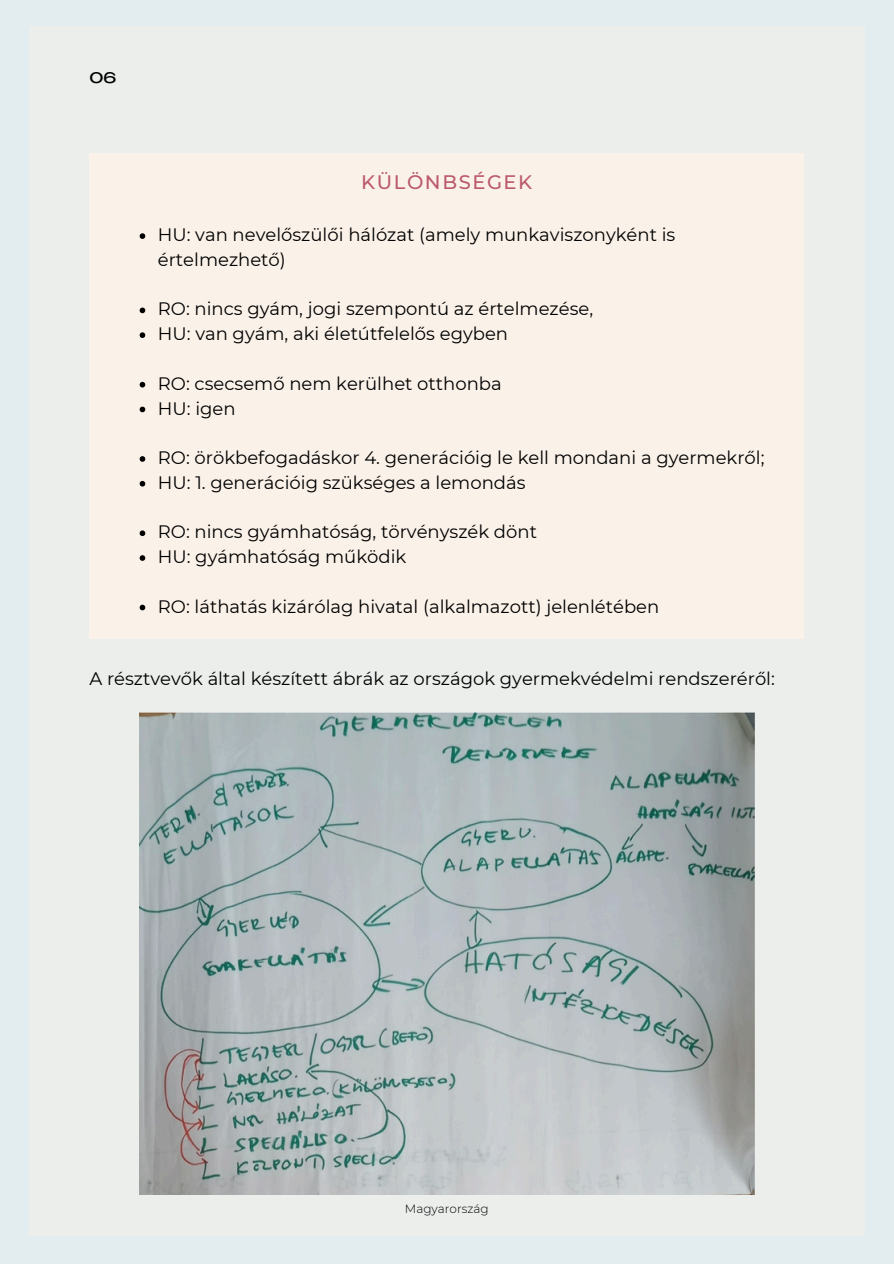
<style>
.page{position:relative;width:894px;height:1264px;background:#fff}
.page>*{position:absolute;margin:0;border:0;box-sizing:border-box;transform-origin:0 0}
.t1{font:500 19.5px "Montserrat";letter-spacing:.08em;color:#bb5a6c}
.t2{font:18px/24.8px "Montserrat";color:#000}
.t3{font:18px "Montserrat";color:#000001}
.t4{font:500 15px "Agrandir Grand";color:#000001}
.t5{font:300 12px "Montserrat";color:#000001}
</style>
<div class="page">
<div style="left:0;top:0;width:893px;height:1263px;background:#e3ecef"></div>
<div style="left:29px;top:26px;width:835px;height:1210px;background:#eceeec"></div>
<div style="left:89px;top:153px;width:715px;height:486px;background:#faf2e9"></div>
<img style="left:139px;top:712px;width:615px;height:482px">
<svg style="left:140px;top:233px;width:5px;height:6px"></svg>
<svg style="left:140px;top:307px;width:5px;height:6px"></svg>
<svg style="left:140px;top:332px;width:5px;height:6px"></svg>
<svg style="left:140px;top:382px;width:5px;height:5px"></svg>
<svg style="left:140px;top:406px;width:5px;height:6px"></svg>
<svg style="left:140px;top:456px;width:5px;height:6px"></svg>
<svg style="left:140px;top:481px;width:5px;height:5px"></svg>
<svg style="left:140px;top:530px;width:5px;height:6px"></svg>
<svg style="left:140px;top:555px;width:5px;height:6px"></svg>
<svg style="left:140px;top:604px;width:5px;height:6px"></svg>
<h2 class="t4" style="left:89px;top:72px;width:28px">06</h2>
<p class="t1" style="left:361px;top:170px;width:172px">KÜLÖNBSÉGEK</p>
<p class="t2" style="left:158px;top:222px;width:519px">HU: van nevelőszülői hálózat (amely munkaviszonyként is értelmezhető)</p>
<p class="t2" style="left:158px;top:296px;width:436px">RO: nincs gyám, jogi szempontú az értelmezése,<br>HU: van gyám, aki életútfelelős egyben</p>
<p class="t2" style="left:158px;top:371px;width:345px">RO: csecsemő nem kerülhet otthonba<br>HU: igen</p>
<p class="t2" style="left:158px;top:445px;width:608px">RO: örökbefogadáskor 4. generációig le kell mondani a gyermekről;<br>HU: 1. generációig szükséges a lemondás</p>
<p class="t2" style="left:158px;top:519px;width:380px">RO: nincs gyámhatóság, törvényszék dönt<br>HU: gyámhatóság működik</p>
<p class="t2" style="left:158px;top:593px;width:503px">RO: láthatás kizárólag hivatal (alkalmazott) jelenlétében</p>
<p class="t3" style="left:89px;top:667px;width:687px">A résztvevők által készített ábrák az országok gyermekvédelmi rendszeréről:</p>
<p class="t5" style="left:405px;top:1201px;width:85px">Magyarország</p>
</div>
